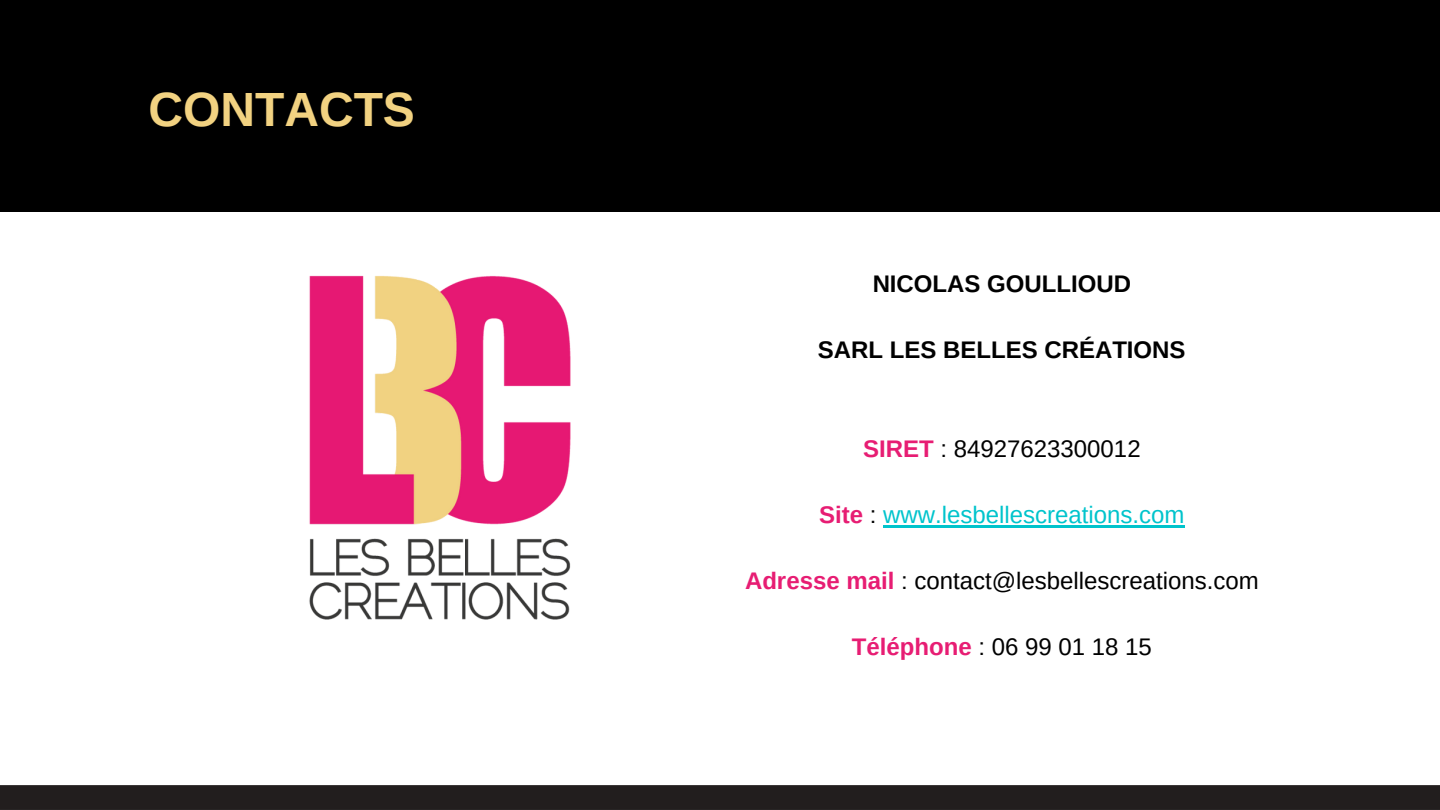
<style>
.page{position:relative;width:1440px;height:810px;background:#fff}
.page>*{position:absolute;margin:0;border:0;box-sizing:border-box;transform-origin:0 0}
.t1{font:700 48px "Arimo";color:#f2d281}
.t2{font:24px "Arimo";color:#000}
.t3{font:700 24px "Arimo";color:#000}
.t4{font:24px "Arimo";color:#00c4cc}
.s1{font-weight:700;color:#e71d73}
.s2{color:#000}
</style>
<div class="page">
<div style="left:0;top:0;width:1440px;height:212px;background:#000"></div>
<div style="left:0;top:785px;width:1440px;height:25px;background:#221e1e"></div>
<hr style="left:883px;top:525px;width:302px;height:2px;background:#00c4cc">
<img style="left:309px;top:276px;width:261px;height:344px">
<p class="t1" style="left:148px;top:82px;width:268px">CONTACTS</p>
<p class="t3" style="left:873px;top:271px;width:260px">NICOLAS GOULLIOUD</p>
<p class="t3" style="left:818px;top:337px;width:369px">SARL LES BELLES CRÉATIONS</p>
<p class="t2" style="left:863px;top:436px;width:279px"><span class="s1">SIRET</span> : 84927623300012</p>
<p class="t4" style="left:819px;top:502px;width:367px"><span class="s1">Site</span> <span class="s2">:</span> www.lesbellescreations.com</p>
<p class="t2" style="left:745px;top:568px;width:515px"><span class="s1">Adresse mail</span> : contact@lesbellescreations.com</p>
<p class="t2" style="left:852px;top:634px;width:301px"><span class="s1">Téléphone</span> : 06 99 01 18 15</p>
</div>
